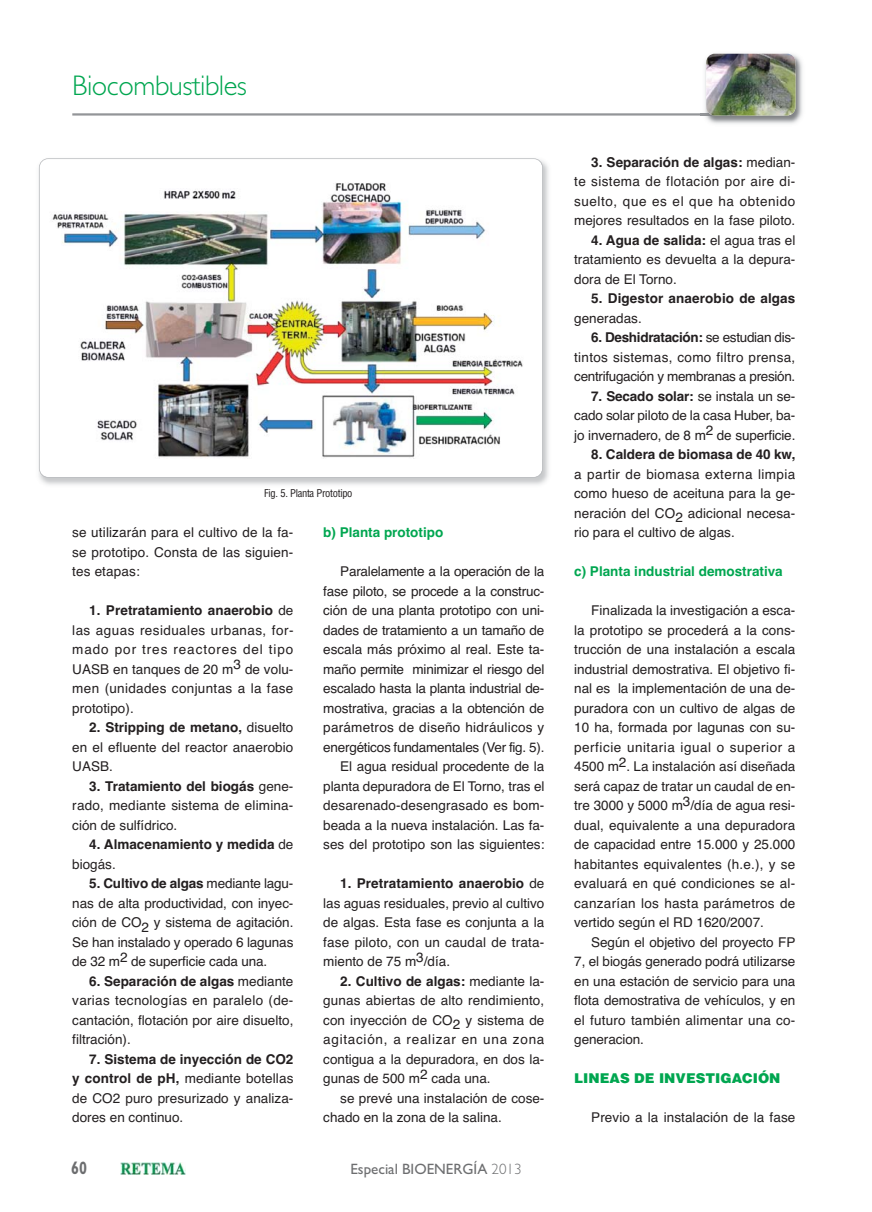
<style>
.page{position:relative;width:872px;height:1212px;background:#fff}
.page>*{position:absolute;margin:0;border:0;box-sizing:border-box;transform-origin:0 0}
.t1{font:300 28.5px "Gill Sans";letter-spacing:-.015em;color:#00a650}
.t2{font:700 18px "Gill Sans";color:#6d6e70;scale:.8 1}
.t3{font:15px "Gill Sans";color:#6d6e70}
.t4{font:13.5px/19.5px "Helvetica";color:#231f20;text-align:justify}
.t5{font:700 13.5px/19.5px "Helvetica";color:#231f20}
.t6{font:700 13.5px "Helvetica";color:#00a650}
.t7{font:900 13.5px "Helvetica";color:#00a650}
.t8{font:condensed 10.5px "Helvetica";letter-spacing:-.03em;color:#231f20}
.s1{font-weight:700}
.s2{font-weight:400}
.s3{font-weight:300}
</style>
<div class="page">
<img style="left:120px;top:1163px;width:66px;height:11px">
<hr style="left:72px;top:113px;width:705px;height:3px;background:#939598">
<img style="left:705px;top:53px;width:98px;height:71px">
<img style="left:705px;top:113px;width:72px;height:3px">
<img style="left:706px;top:54px;width:89px;height:61px;border-radius:9px">
<img style="left:38px;top:160px;width:511px;height:325px">
<div style="left:40px;top:159px;width:502px;height:318px;background:#fff;border-radius:9px"></div>
<img style="left:52px;top:183px;width:471px;height:276px">
<div style="left:39px;top:158px;width:504px;height:320px;border:2px solid #bbbdc0;border-radius:9px"></div>
<h1 class="t1" style="left:72px;top:75px;width:176px">Biocombustibles</h1>
<p class="t8" style="left:264px;top:489px;width:90px">Fig. 5. Planta Prototipo</p>
<p class="t4" style="left:72px;top:524px;width:223px">se utilizarán para el cultivo de la fa&shy;se prototipo. Consta de las siguien&shy;tes etapas:</p>
<p class="t4" style="left:72px;top:602px;width:223px;text-indent:17px"><span class="s1">1. Pretratamiento anaerobio</span> de las aguas residuales urbanas, for&shy;mado por tres reactores del tipo UASB en tanques de 20 m3 de volu&shy;men (unidades conjuntas a la fase prototipo).</p>
<p class="t4" style="left:72px;top:719px;width:223px;text-indent:17px"><span class="s1">2. Stripping de metano,</span> disuelto en el efluente del reactor anaerobio UASB.</p>
<p class="t4" style="left:72px;top:777px;width:223px;text-indent:17px"><span class="s1">3. Tratamiento del biogás</span> gene&shy;rado, mediante sistema de elimina&shy;ción de sulfídrico.</p>
<p class="t5" style="left:72px;top:836px;width:223px;text-indent:17px">4. Almacenamiento y medida <span class="s2">de biogás.</span></p>
<p class="t4" style="left:72px;top:875px;width:223px;text-indent:17px"><span class="s1">5. Cultivo de algas</span> mediante lagu&shy;nas de alta productividad, con inyec&shy;ción de CO2 y sistema de agitación.<br>Se han instalado y operado 6 lagunas de 32 m2 de superficie cada una.</p>
<p class="t4" style="left:72px;top:972px;width:223px;text-indent:17px"><span class="s1">6. Separación de algas</span> mediante varias tecnologías en paralelo (de&shy;cantación, flotación por aire disuelto, filtración).</p>
<p class="t4" style="left:72px;top:1050px;width:223px;text-indent:17px"><span class="s1">7. Sistema de inyección de CO2 y control de pH,</span> mediante botellas de CO2 puro presurizado y analiza&shy;dores en continuo.</p>
<p class="t6" style="left:323px;top:527px;width:121px">b) Planta prototipo</p>
<p class="t4" style="left:323px;top:563px;width:223px;text-align:right">Paralelamente a la operación de la fase piloto, se procede a la construc&shy;ción de una planta prototipo con uni&shy;dades de tratamiento a un tamaño de escala más próximo al real. Este ta&shy;maño permite minimizar el riesgo del escalado hasta la planta industrial de&shy;mostrativa, gracias a la obtención de parámetros de diseño hidráulicos y energéticos fundamentales (Ver fig. 5).<br>El agua residual procedente de la planta depuradora de El Torno, tras el desarenado-desengrasado es bom&shy;beada a la nueva instalación. Las fa&shy;ses del prototipo son las siguientes:</p>
<p class="t4" style="left:323px;top:875px;width:223px;text-indent:17px"><span class="s1">1. Pretratamiento anaerobio</span> de las aguas residuales, previo al cultivo de algas. Esta fase es conjunta a la fase piloto, con un caudal de trata&shy;miento de 75 m3/día.</p>
<p class="t4" style="left:323px;top:972px;width:223px;text-indent:17px"><span class="s1">2. Cultivo de algas:</span> mediante la&shy;gunas abiertas de alto rendimiento, con inyección de CO2 y sistema de agitación, a realizar en una zona contigua a la depuradora, en dos la&shy;gunas de 500 m2 cada una.</p>
<p class="t4" style="left:323px;top:1089px;width:223px;text-indent:17px">se prevé una instalación de cose&shy;chado en la zona de la salina.</p>
<h2 class="t2" style="left:71px;top:1161px;width:21px">60</h2>
<p class="t3" style="left:350px;top:1164px;width:172px">Especial BIOENERGÍA <span class="s3">2013</span></p>
<p class="t4" style="left:574px;top:153px;width:223px;text-indent:17px"><span class="s1">3. Separación de algas:</span> median&shy;te sistema de flotación por aire di&shy;suelto, que es el que ha obtenido mejores resultados en la fase piloto.</p>
<p class="t4" style="left:574px;top:231px;width:223px;text-indent:17px"><span class="s1">4. Agua de salida:</span> el agua tras el tratamiento es devuelta a la depura&shy;dora de El Torno.</p>
<p class="t5" style="left:591px;top:290px;width:206px">5. Digestor anaerobio de algas</p>
<p class="t4" style="left:574px;top:309px;width:69px">generadas.</p>
<p class="t4" style="left:574px;top:329px;width:223px;text-indent:17px"><span class="s1">6. Deshidratación:</span> se estudian dis&shy;tintos sistemas, como filtro prensa, centrifugación y membranas a presión.</p>
<p class="t4" style="left:574px;top:387px;width:223px;text-indent:17px"><span class="s1">7. Secado solar:</span> se instala un se&shy;cado solar piloto de la casa Huber, ba&shy;jo invernadero, de 8 m2 de superficie.</p>
<p class="t5" style="left:591px;top:446px;width:206px">8. Caldera de biomasa de 40 kw,</p>
<p class="t4" style="left:574px;top:465px;width:223px">a partir de biomasa externa limpia como hueso de aceituna para la ge&shy;neración del CO2 adicional necesa&shy;rio para el cultivo de algas.</p>
<p class="t6" style="left:574px;top:566px;width:210px">c) Planta industrial demostrativa</p>
<p class="t4" style="left:574px;top:602px;width:223px;text-indent:17px">Finalizada la investigación a esca&shy;la prototipo se procederá a la cons&shy;trucción de una instalación a escala industrial demostrativa. El objetivo fi&shy;nal es la implementación de una de&shy;puradora con un cultivo de algas de 10 ha, formada por lagunas con su&shy;perficie unitaria igual o superior a 4500 m2. La instalación así diseñada será capaz de tratar un caudal de en&shy;tre 3000 y 5000 m3/día de agua resi&shy;dual, equivalente a una depuradora de capacidad entre 15.000 y 25.000 habitantes equivalentes (h.e.), y se evaluará en qué condiciones se al&shy;canzarían los hasta parámetros de vertido según el RD 1620/2007.</p>
<p class="t4" style="left:574px;top:933px;width:223px;text-indent:17px">Según el objetivo del proyecto FP 7, el biogás generado podrá utilizarse en una estación de servicio para una flota demostrativa de vehículos, y en el futuro también alimentar una co&shy;generacion.</p>
<p class="t7" style="left:574px;top:1073px;width:208px">LINEAS DE INVESTIGACIÓN</p>
<p class="t4" style="left:591px;top:1109px;width:206px">Previo a la instalación de la fase</p>
</div>
